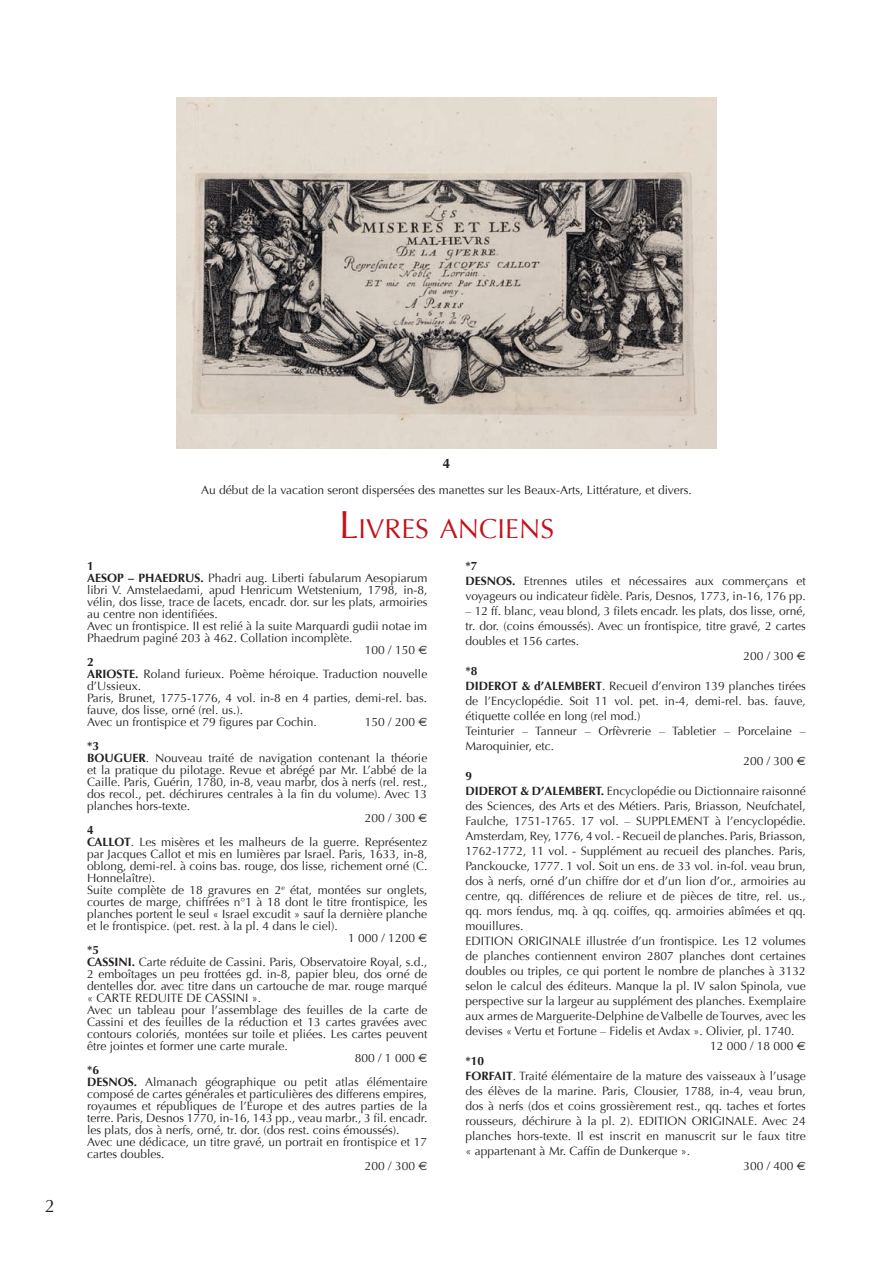
<style>
.page{position:relative;width:893px;height:1263px;background:#fff}
.page>*{position:absolute;margin:0;border:0;box-sizing:border-box;transform-origin:0 0}
.t1{font:27.3px "Optima";letter-spacing:.005em;color:#c4121a}
.t2{font:18px "Optima";color:#231f20}
.t3{font:700 13.5px "Optima";color:#231f20}
.t4{font:12px/15px "Optima";color:#231f20}
.t5{font:700 12px "Optima";color:#231f20}
.s1{font-size:39px}
.s2{font-weight:700}
.s3{font-family:"Euro Sans"}
</style>
<div class="page">
<img style="left:177px;top:98px;width:539px;height:351px">
<h2 class="t2" style="left:45px;top:1195px;width:12px">2</h2>
<p class="t3" style="left:443px;top:456px;width:9px">4</p>
<p class="t4" style="left:201px;top:482px;width:492px">Au début de la vacation seront dispersées des manettes sur les Beaux-Arts, Littérature, et divers.</p>
<h1 class="t1" style="left:339px;top:513px;width:216px"><span class="s1">L</span>IVRES ANCIENS</h1>
<p class="t5" style="left:87px;top:559px;width:8px">1</p>
<p class="t4" style="left:87px;top:571px;width:342px"><span class="s2">AESOP – PHAEDRUS.</span> Phadri aug. Liberti fabularum Aesopiarum</p>
<p class="t4" style="left:87px;top:583px;width:342px">libri V. Amstelaedami, apud Henricum Wetstenium, 1798, in-8,</p>
<p class="t4" style="left:87px;top:595px;width:342px">vélin, dos lisse, trace de lacets, encadr. dor. sur les plats, armoiries</p>
<p class="t4" style="left:87px;top:607px;width:132px">au centre non identifiées.</p>
<p class="t4" style="left:87px;top:619px;width:342px">Avec un frontispice. II est relié à la suite Marquardi gudii notae im</p>
<p class="t4" style="left:87px;top:631px;width:267px">Phaedrum paginé 203 à 462. Collation incomplète.</p>
<p class="t4" style="left:365px;top:643px;width:64px">100 / 150 <span class="s3">E</span></p>
<p class="t5" style="left:87px;top:655px;width:8px">2</p>
<p class="t4" style="left:87px;top:667px;width:342px"><span class="s2">ARIOSTE.</span> Roland furieux. Poème héroique. Traduction nouvelle</p>
<p class="t4" style="left:87px;top:679px;width:56px">d’Ussieux.</p>
<p class="t4" style="left:87px;top:691px;width:342px">Paris, Brunet, 1775-1776, 4 vol. in-8 en 4 parties, demi-rel. bas.</p>
<p class="t4" style="left:87px;top:703px;width:157px">fauve, dos lisse, orné (rel. us.).</p>
<p class="t4" style="left:87px;top:715px;width:231px">Avec un frontispice et 79 figures par Cochin.</p>
<p class="t4" style="left:365px;top:715px;width:64px">150 / 200 <span class="s3">E</span></p>
<p class="t5" style="left:87px;top:739px;width:13px">*3</p>
<p class="t4" style="left:87px;top:751px;width:342px"><span class="s2">BOUGUER</span>. Nouveau traité de navigation contenant la théorie</p>
<p class="t4" style="left:87px;top:763px;width:342px">et la pratique du pilotage. Revue et abrégé par Mr. L’abbé de la</p>
<p class="t4" style="left:87px;top:775px;width:342px">Caille. Paris, Guérin, 1780, in-8, veau marbr, dos à nerfs (rel. rest.,</p>
<p class="t4" style="left:87px;top:787px;width:342px">dos recol., pet. déchirures centrales à la fin du volume). Avec 13</p>
<p class="t4" style="left:87px;top:799px;width:105px">planches hors-texte.</p>
<p class="t4" style="left:365px;top:811px;width:64px">200 / 300 <span class="s3">E</span></p>
<p class="t5" style="left:87px;top:823px;width:8px">4</p>
<p class="t4" style="left:87px;top:835px;width:342px"><span class="s2">CALLOT</span>. Les misères et les malheurs de la guerre. Représentez</p>
<p class="t4" style="left:87px;top:847px;width:342px">par Jacques Callot et mis en lumières par Israel. Paris, 1633, in-8,</p>
<p class="t4" style="left:87px;top:859px;width:342px">oblong, demi-rel. à coins bas. rouge, dos lisse, richement orné (C.</p>
<p class="t4" style="left:87px;top:871px;width:70px">Honnelaître).</p>
<p class="t4" style="left:87px;top:883px;width:342px">Suite complète de 18 gravures en 2<sup>e</sup> état, montées sur onglets,</p>
<p class="t4" style="left:87px;top:895px;width:342px">courtes de marge, chiffrées n°1 à 18 dont le titre frontispice, les</p>
<p class="t4" style="left:87px;top:907px;width:342px">planches portent le seul « Israel excudit » sauf la dernière planche</p>
<p class="t4" style="left:87px;top:919px;width:252px">et le frontispice. (pet. rest. à la pl. 4 dans le ciel).</p>
<p class="t4" style="left:348px;top:931px;width:81px">1 000 / 1200 <span class="s3">E</span></p>
<p class="t5" style="left:87px;top:943px;width:13px">*5</p>
<p class="t4" style="left:87px;top:955px;width:342px"><span class="s2">CASSINI.</span> Carte réduite de Cassini. Paris, Observatoire Royal, s.d.,</p>
<p class="t4" style="left:87px;top:967px;width:342px">2 emboîtages un peu frottées gd. in-8, papier bleu, dos orné de</p>
<p class="t4" style="left:87px;top:979px;width:342px">dentelles dor. avec titre dans un cartouche de mar. rouge marqué</p>
<p class="t4" style="left:87px;top:991px;width:176px">« CARTE REDUITE DE CASSINI ».</p>
<p class="t4" style="left:87px;top:1003px;width:342px">Avec un tableau pour l’assemblage des feuilles de la carte de</p>
<p class="t4" style="left:87px;top:1015px;width:342px">Cassini et des feuilles de la réduction et 13 cartes gravées avec</p>
<p class="t4" style="left:87px;top:1027px;width:342px">contours coloriés, montées sur toile et pliées. Les cartes peuvent</p>
<p class="t4" style="left:87px;top:1039px;width:202px">être jointes et former une carte murale.</p>
<p class="t4" style="left:355px;top:1051px;width:74px">800 / 1 000 <span class="s3">E</span></p>
<p class="t5" style="left:87px;top:1063px;width:13px">*6</p>
<p class="t4" style="left:87px;top:1075px;width:342px"><span class="s2">DESNOS.</span> Almanach géographique ou petit atlas élémentaire</p>
<p class="t4" style="left:87px;top:1087px;width:342px">composé de cartes générales et particulières des differens empires,</p>
<p class="t4" style="left:87px;top:1099px;width:342px">royaumes et républiques de l’Europe et des autres parties de la</p>
<p class="t4" style="left:87px;top:1111px;width:342px">terre. Paris, Desnos 1770, in-16, 143 pp., veau marbr., 3 fil. encadr.</p>
<p class="t4" style="left:87px;top:1123px;width:314px">les plats, dos à nerfs, orné, tr. dor. (dos rest. coins émoussés).</p>
<p class="t4" style="left:87px;top:1135px;width:342px">Avec une dédicace, un titre gravé, un portrait en frontispice et 17</p>
<p class="t4" style="left:87px;top:1147px;width:79px">cartes doubles.</p>
<p class="t4" style="left:365px;top:1159px;width:64px">200 / 300 <span class="s3">E</span></p>
<p class="t4" style="left:466px;top:559px;width:342px"><span class="s2">*7<br>DESNOS.</span> Etrennes utiles et nécessaires aux commerçans et voyageurs ou indicateur fidèle. Paris, Desnos, 1773, in-16, 176 pp.</p>
<p class="t4" style="left:466px;top:604px;width:342px">– 12 ff. blanc, veau blond, 3 filets encadr. les plats, dos lisse, orné,</p>
<p class="t4" style="left:466px;top:619px;width:342px">tr. dor. (coins émoussés). Avec un frontispice, titre gravé, 2 cartes</p>
<p class="t4" style="left:466px;top:634px;width:115px">doubles et 156 cartes.</p>
<p class="t4" style="left:743px;top:649px;width:64px">200 / 300 <span class="s3">E</span></p>
<p class="t5" style="left:466px;top:664px;width:13px">*8</p>
<p class="t4" style="left:466px;top:679px;width:342px"><span class="s2">DIDEROT &amp; d’ALEMBERT</span>. Recueil d’environ 139 planches tirées</p>
<p class="t4" style="left:466px;top:694px;width:342px">de l’Encyclopédie. Soit 11 vol. pet. in-4, demi-rel. bas. fauve,</p>
<p class="t4" style="left:466px;top:709px;width:176px">étiquette collée en long (rel mod.)</p>
<p class="t4" style="left:466px;top:724px;width:342px">Teinturier – Tanneur – Orfèvrerie – Tabletier – Porcelaine –</p>
<p class="t4" style="left:466px;top:739px;width:90px">Maroquinier, etc.</p>
<p class="t4" style="left:743px;top:754px;width:64px">200 / 300 <span class="s3">E</span></p>
<p class="t5" style="left:466px;top:769px;width:8px">9</p>
<p class="t4" style="left:466px;top:784px;width:342px"><span class="s2">DIDEROT &amp; D’ALEMBERT.</span> Encyclopédie ou Dictionnaire raisonné</p>
<p class="t4" style="left:466px;top:799px;width:342px">des Sciences, des Arts et des Métiers. Paris, Briasson, Neufchatel,</p>
<p class="t4" style="left:466px;top:814px;width:342px">Faulche, 1751-1765. 17 vol. – SUPPLEMENT à l’encyclopédie.</p>
<p class="t4" style="left:466px;top:829px;width:342px">Amsterdam, Rey, 1776, 4 vol. - Recueil de planches. Paris, Briasson,</p>
<p class="t4" style="left:466px;top:844px;width:342px">1762-1772, 11 vol. - Supplément au recueil des planches. Paris,</p>
<p class="t4" style="left:466px;top:859px;width:342px">Panckoucke, 1777. 1 vol. Soit un ens. de 33 vol. in-fol. veau brun,</p>
<p class="t4" style="left:466px;top:874px;width:342px">dos à nerfs, orné d’un chiffre dor et d’un lion d’or., armoiries au</p>
<p class="t4" style="left:466px;top:889px;width:342px">centre, qq. différences de reliure et de pièces de titre, rel. us.,</p>
<p class="t4" style="left:466px;top:904px;width:342px">qq. mors fendus, mq. à qq. coiffes, qq. armoiries abîmées et qq.</p>
<p class="t4" style="left:466px;top:919px;width:60px">mouillures.</p>
<p class="t4" style="left:466px;top:934px;width:342px">EDITION ORIGINALE illustrée d’un frontispice. Les 12 volumes</p>
<p class="t4" style="left:466px;top:949px;width:342px">de planches contiennent environ 2807 planches dont certaines</p>
<p class="t4" style="left:466px;top:964px;width:342px">doubles ou triples, ce qui portent le nombre de planches à 3132</p>
<p class="t4" style="left:466px;top:979px;width:342px">selon le calcul des éditeurs. Manque la pl. IV salon Spinola, vue</p>
<p class="t4" style="left:466px;top:994px;width:342px">perspective sur la largeur au supplément des planches. Exemplaire</p>
<p class="t4" style="left:466px;top:1009px;width:342px">aux armes de Marguerite-Delphine de Valbelle de Tourves, avec les</p>
<p class="t4" style="left:466px;top:1024px;width:330px">devises « Vertu et Fortune – Fidelis et Avdax ». Olivier, pl. 1740.</p>
<p class="t4" style="left:710px;top:1039px;width:97px">12 000 / 18 000 <span class="s3">E</span></p>
<p class="t5" style="left:466px;top:1054px;width:20px">*10</p>
<p class="t4" style="left:466px;top:1069px;width:342px"><span class="s2">FORFAIT</span>. Traité élémentaire de la mature des vaisseaux à l’usage</p>
<p class="t4" style="left:466px;top:1084px;width:342px">des élèves de la marine. Paris, Clousier, 1788, in-4, veau brun,</p>
<p class="t4" style="left:466px;top:1099px;width:342px">dos à nerfs (dos et coins grossièrement rest., qq. taches et fortes</p>
<p class="t4" style="left:466px;top:1114px;width:342px">rousseurs, déchirure à la pl. 2). EDITION ORIGINALE. Avec 24</p>
<p class="t4" style="left:466px;top:1129px;width:342px">planches hors-texte. Il est inscrit en manuscrit sur le faux titre</p>
<p class="t4" style="left:466px;top:1144px;width:226px">« appartenant à Mr. Caffin de Dunkerque ».</p>
<p class="t4" style="left:743px;top:1159px;width:64px">300 / 400 <span class="s3">E</span></p>
</div>
